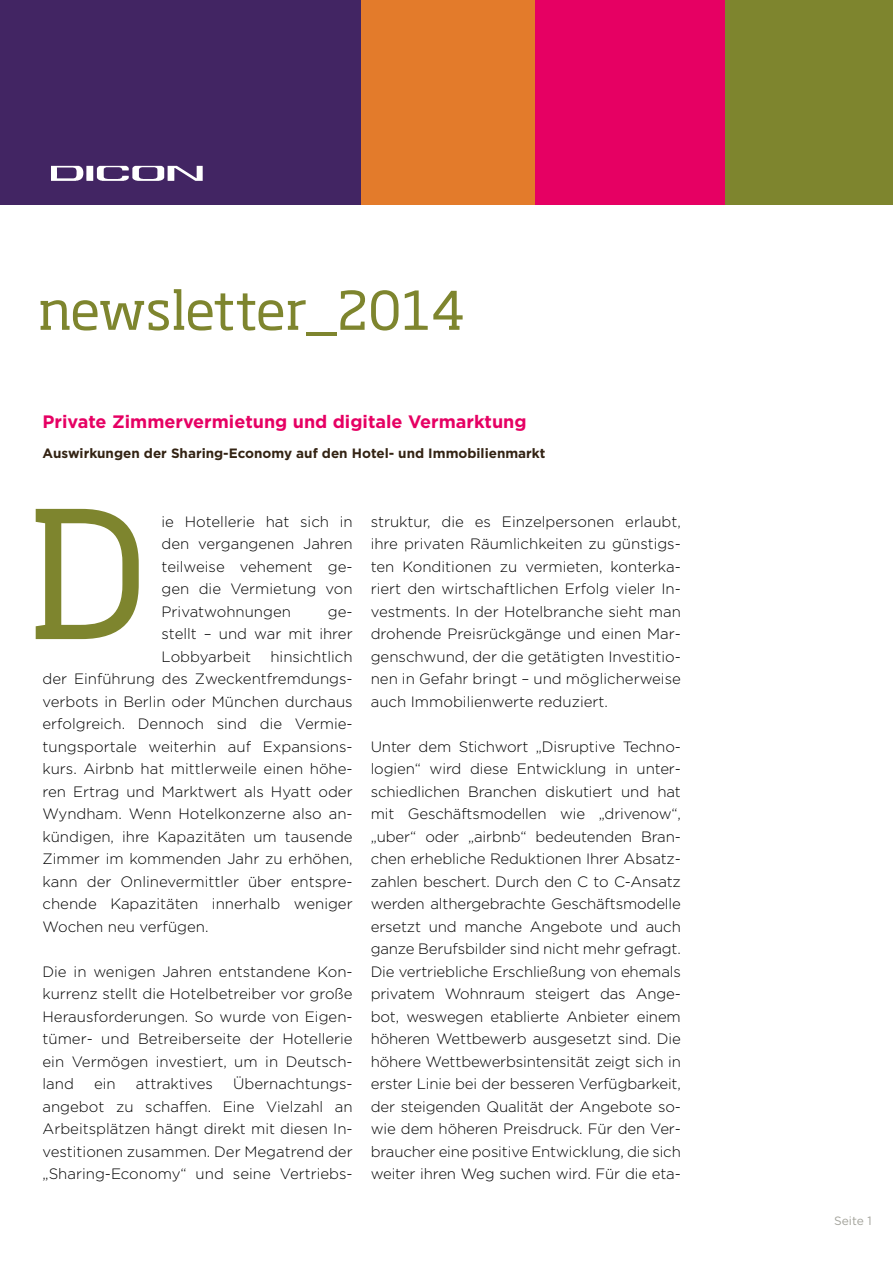
<style>
.page{position:relative;width:893px;height:1263px;background:#fff}
.page>*{position:absolute;margin:0;border:0;box-sizing:border-box;transform-origin:0 0}
.t1{font:175.2px "Soho Std";color:#7e852e}
.t2{font:52.5px "Soho Std";letter-spacing:-.01em;color:#7e852e}
.t3{font:700 18px "Gotham";color:#e60063}
.t4{font:300 15px/22.5px "Gotham";color:#000;text-align:justify}
.t5{font:700 13.5px "Gotham";color:#332313}
.t6{font:12px "Gotham";color:#a3a39b}
</style>
<div class="page">
<div style="left:348px;top:0;width:193px;height:204px;background:#e37b2b"></div>
<div style="left:536px;top:0;width:191px;height:204px;background:#e60063"></div>
<div style="left:726px;top:0;width:167px;height:204px;background:#7e852e"></div>
<div style="left:0;top:0;width:360px;height:204px;background:#422563"></div>
<img style="left:168px;top:166px;width:29px;height:15px">
<h2 class="t2" style="left:38px;top:277px;width:428px">newsletter_2014</h2>
<p class="t3" style="left:43px;top:409px;width:486px">Private Zimmervermietung und digitale Vermarktung</p>
<p class="t5" style="left:43px;top:445px;width:504px">Auswirkungen der Sharing-Economy auf den Hotel- und Immobilienmarkt</p>
<h1 class="t1" style="left:27px;top:464px;width:123px">D</h1>
<p class="t4" style="left:162px;top:510px;width:193px">ie Hotellerie hat sich in den vergangenen Jahren teilweise vehement ge&shy;gen die Vermietung von Privatwohnungen</p>
<p class="t4" style="left:162px;top:600px;width:193px;text-indent:166px">ge&shy;stellt – und war mit ihrer Lobbyarbeit</p>
<p class="t4" style="left:43px;top:645px;width:312px;text-indent:228px">hinsichtlich der Einführung des Zweckentfremdungs&shy;verbots in Berlin oder München durchaus erfolgreich. Dennoch sind die Vermie&shy;tungsportale weiterhin auf Expansions&shy;kurs. Airbnb hat mittlerweile einen höhe&shy;ren Ertrag und Marktwert als Hyatt oder Wyndham. Wenn Hotelkonzerne also an&shy;kündigen, ihre Kapazitäten um tausende Zimmer im kommenden Jahr zu erhöhen, kann der Onlinevermittler über entspre&shy;chende Kapazitäten innerhalb weniger Wochen neu verfügen.</p>
<p class="t4" style="left:43px;top:960px;width:312px">Die in wenigen Jahren entstandene Kon&shy;kurrenz stellt die Hotelbetreiber vor große Herausforderungen. So wurde von Eigen&shy;tümer- und Betreiberseite der Hotellerie ein Vermögen investiert, um in Deutsch&shy;land</p>
<p class="t4" style="left:43px;top:1072px;width:312px;text-indent:191px">Übernachtungs&shy;angebot zu schaffen. Eine Vielzahl an Arbeitsplätzen hängt direkt mit diesen In&shy;vestitionen zusammen. Der Megatrend der „Sharing-Economy“ und seine Vertriebs-</p>
<p class="t4" style="left:94px;top:1072px;width:23px">ein</p>
<p class="t4" style="left:136px;top:1072px;width:79px">attraktives</p>
<p class="t4" style="left:371px;top:510px;width:312px">struktur, die es Einzelpersonen erlaubt, ihre privaten Räumlichkeiten zu günstigs&shy;ten Konditionen zu vermieten, konterka&shy;riert den wirtschaftlichen Erfolg vieler In&shy;vestments. In der Hotelbranche sieht man drohende Preisrückgänge und einen Mar&shy;genschwund, der die getätigten Investitio&shy;nen in Gefahr bringt – und möglicherweise auch Immobilienwerte reduziert.</p>
<p class="t4" style="left:371px;top:735px;width:312px">Unter dem Stichwort „Disruptive Techno&shy;logien“ wird diese Entwicklung in unter&shy;schiedlichen Branchen diskutiert und hat mit Geschäftsmodellen wie „drivenow“, „uber“ oder „airbnb“ bedeutenden Bran&shy;chen erhebliche Reduktionen Ihrer Absatz&shy;zahlen beschert. Durch den C to C-Ansatz werden althergebrachte Geschäftsmodelle ersetzt und manche Angebote und auch ganze Berufsbilder sind nicht mehr gefragt.<br>Die vertriebliche Erschließung von ehemals privatem Wohnraum steigert das Ange&shy;bot, weswegen etablierte Anbieter einem höheren Wettbewerb ausgesetzt sind. Die höhere Wettbewerbsintensität zeigt sich in erster Linie bei der besseren Verfügbarkeit, der steigenden Qualität der Angebote so&shy;wie dem höheren Preisdruck. Für den Ver&shy;braucher eine positive Entwicklung, die sich weiter ihren Weg suchen wird. Für die eta-</p>
<p class="t6" style="left:834px;top:1213px;width:39px">Seite 1</p>
</div>
